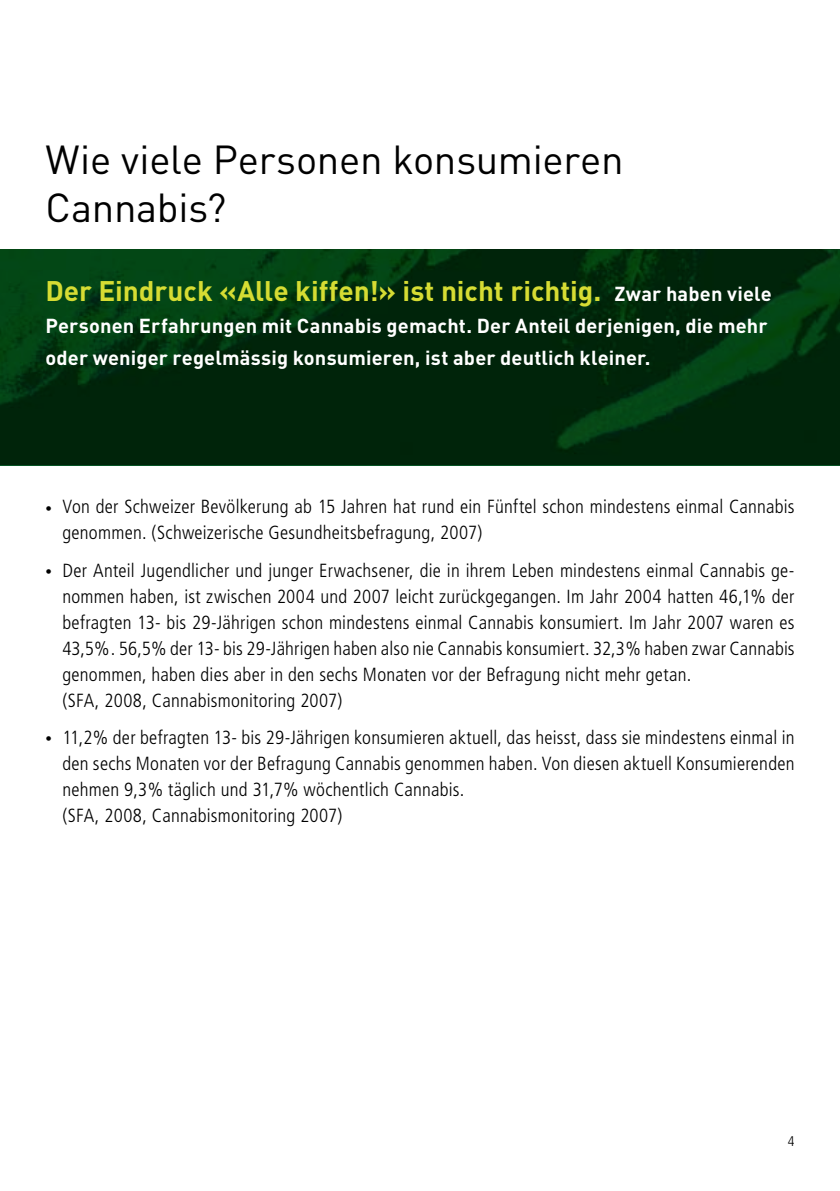
<style>
.page{position:relative;width:840px;height:1191px;background:#fff}
.page>*{position:absolute;margin:0;border:0;box-sizing:border-box;transform-origin:0 0}
.t1{font:40px/48px "DIN";letter-spacing:-.01em;color:#000}
.t2{font:700 28px "DIN";color:#d6dc33}
.t3{font:700 20px/32px "DIN";letter-spacing:.005em;color:#fff}
.t4{font:300 condensed 19px/26px "Frutiger";letter-spacing:.015em;color:#000}
.t5{font:300 condensed 14px "Frutiger";color:#000}
.s1{font-size:20px;color:#fff}
.s2{font-size:13px}
</style>
<div class="page">
<svg style="left:0;top:249px;width:839px;height:216px;fill:#00240a"></svg>
<h1 class="t1" style="left:45px;top:135px;width:579px">Wie viele Personen konsumieren<br>Cannabis?</h1>
<h2 class="t2" style="left:45px;top:273px;width:727px">Der Eindruck «Alle kiffen!» ist nicht richtig. <span class="s1">Zwar haben viele</span></h2>
<p class="t3" style="left:45px;top:309px;width:723px">Personen Erfahrungen mit Cannabis gemacht. Der Anteil derjenigen, die mehr oder weniger regelmässig konsumieren, ist aber deutlich kleiner.</p>
<p class="t4" style="left:62px;top:494px;width:733px;text-indent:-17px"><span class="s2">•</span> Von der Schweizer Bevölkerung ab 15 Jahren hat rund ein Fünftel schon mindestens einmal Cannabis genommen. (Schweizerische Gesundheitsbefragung, 2007)</p>
<p class="t4" style="left:62px;top:557px;width:733px;text-indent:-17px"><span class="s2">•</span> Der Anteil Jugendlicher und junger Erwachsener, die in ihrem Leben mindestens einmal Cannabis ge&shy;nommen haben, ist zwischen 2004 und 2007 leicht zurückgegangen. Im Jahr 2004 hatten 46,1% der befragten 13- bis 29-Jährigen schon mindestens einmal Cannabis konsumiert. Im Jahr 2007 waren es 43,5%. 56,5% der 13- bis 29-Jährigen haben also nie Cannabis konsumiert. 32,3% haben zwar Cannabis genommen, haben dies aber in den sechs Monaten vor der Befragung nicht mehr getan.<br>(SFA, 2008, Cannabismonitoring 2007)</p>
<p class="t4" style="left:62px;top:725px;width:733px;text-indent:-17px"><span class="s2">•</span> 11,2% der befragten 13- bis 29-Jährigen konsumieren aktuell, das heisst, dass sie mindestens einmal in den sechs Monaten vor der Befragung Cannabis genommen haben. Von diesen aktuell Konsumierenden nehmen 9,3% täglich und 31,7% wöchentlich Cannabis.<br>(SFA, 2008, Cannabismonitoring 2007)</p>
<p class="t5" style="left:787px;top:1132px;width:8px">4</p>
</div>
